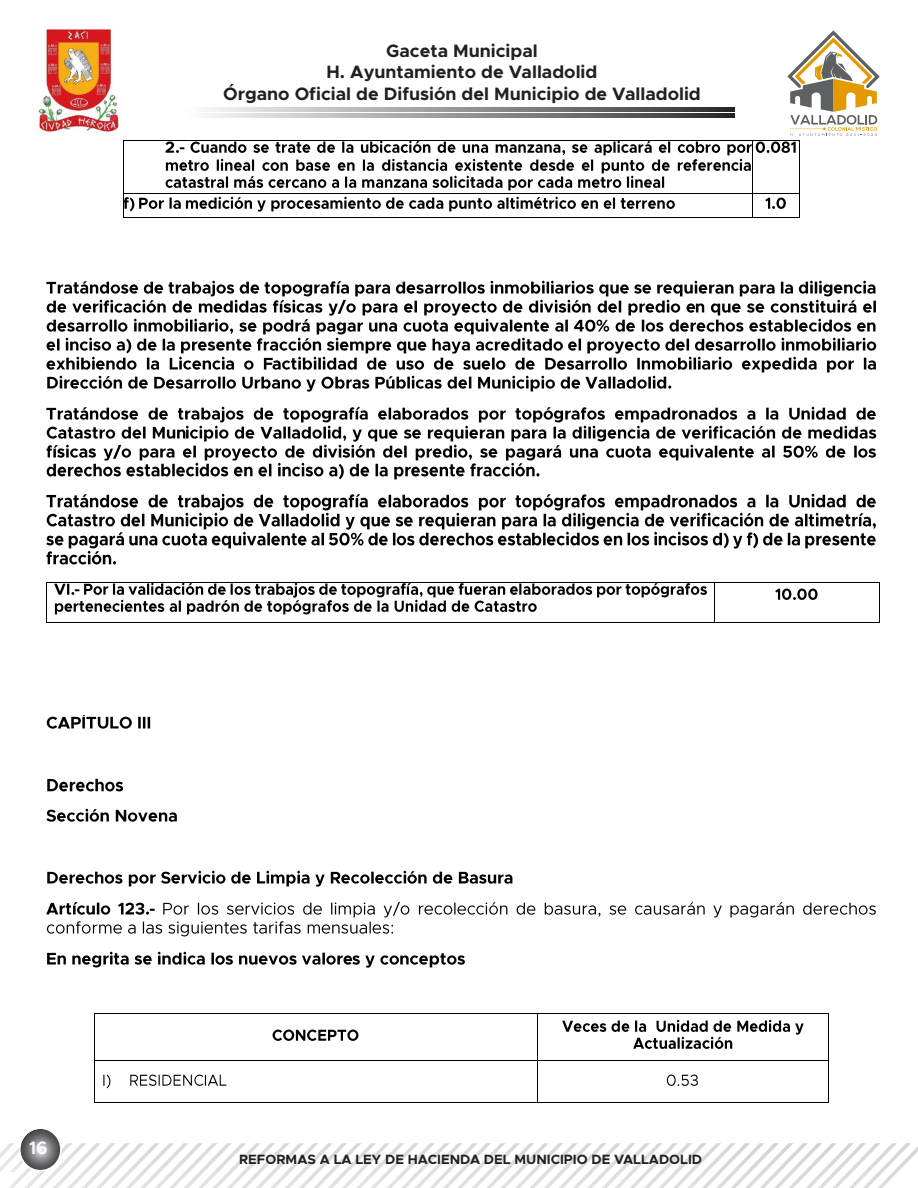
<style>
.page{position:relative;width:918px;height:1188px;background:#fff}
.page>*{position:absolute;margin:0;border:0;box-sizing:border-box;transform-origin:0 0}
.t1{font:700 18px/21.6px "Metropolis";color:#231f20;text-align:center}
.t2{font:600 18px "Metropolis";color:#fff}
.t3{font:700 13.5px "Metropolis";color:#231f20}
</style>
<div class="page">
<img style="left:36px;top:29px;width:83px;height:105px">
<svg style="left:208px;top:108px;width:526px;height:3px;background:#8f9093"></svg>
<svg style="left:208px;top:114px;width:526px;height:4px;background:#8f9093"></svg>
<img style="left:881px;top:1146px;width:37px;height:42px">
<img style="left:866px;top:1143px;width:15px;height:45px">
<img style="left:854px;top:1143px;width:12px;height:45px">
<img style="left:837px;top:1143px;width:17px;height:45px">
<img style="left:822px;top:1143px;width:15px;height:45px">
<img style="left:808px;top:1143px;width:14px;height:45px">
<img style="left:793px;top:1143px;width:15px;height:45px">
<img style="left:764px;top:1143px;width:29px;height:45px">
<img style="left:707px;top:1143px;width:57px;height:45px">
<img style="left:692px;top:1143px;width:15px;height:45px">
<img style="left:678px;top:1143px;width:14px;height:45px">
<img style="left:663px;top:1143px;width:15px;height:45px">
<img style="left:650px;top:1143px;width:13px;height:45px">
<img style="left:636px;top:1143px;width:14px;height:45px">
<img style="left:621px;top:1143px;width:15px;height:45px">
<img style="left:607px;top:1143px;width:14px;height:45px">
<img style="left:592px;top:1143px;width:15px;height:45px">
<img style="left:578px;top:1143px;width:14px;height:45px">
<img style="left:549px;top:1143px;width:29px;height:45px">
<img style="left:534px;top:1143px;width:15px;height:45px">
<img style="left:520px;top:1143px;width:14px;height:45px">
<img style="left:506px;top:1143px;width:14px;height:45px">
<img style="left:491px;top:1143px;width:15px;height:45px">
<img style="left:478px;top:1143px;width:13px;height:45px">
<img style="left:463px;top:1143px;width:15px;height:45px">
<img style="left:449px;top:1143px;width:14px;height:45px">
<img style="left:435px;top:1143px;width:14px;height:45px">
<img style="left:419px;top:1143px;width:16px;height:45px">
<img style="left:404px;top:1143px;width:15px;height:45px">
<img style="left:390px;top:1143px;width:14px;height:45px">
<img style="left:376px;top:1143px;width:14px;height:45px">
<img style="left:362px;top:1143px;width:14px;height:45px">
<img style="left:347px;top:1143px;width:15px;height:45px">
<img style="left:333px;top:1143px;width:14px;height:45px">
<img style="left:319px;top:1143px;width:14px;height:45px">
<img style="left:304px;top:1143px;width:15px;height:45px">
<img style="left:290px;top:1143px;width:14px;height:45px">
<img style="left:261px;top:1143px;width:29px;height:45px">
<img style="left:246px;top:1143px;width:15px;height:45px">
<img style="left:232px;top:1143px;width:14px;height:45px">
<img style="left:217px;top:1143px;width:15px;height:45px">
<img style="left:203px;top:1143px;width:14px;height:45px">
<img style="left:189px;top:1143px;width:14px;height:45px">
<img style="left:174px;top:1143px;width:15px;height:45px">
<img style="left:160px;top:1143px;width:14px;height:45px">
<img style="left:144px;top:1143px;width:16px;height:45px">
<img style="left:130px;top:1143px;width:14px;height:45px">
<img style="left:116px;top:1143px;width:14px;height:45px">
<img style="left:101px;top:1143px;width:15px;height:45px">
<img style="left:86px;top:1143px;width:15px;height:45px">
<img style="left:73px;top:1143px;width:13px;height:45px">
<img style="left:57px;top:1143px;width:16px;height:45px">
<img style="left:9px;top:1169px;width:48px;height:19px">
<img style="left:28px;top:1168px;width:14px;height:4px">
<img style="left:0;top:1148px;width:28px;height:26px">
<img style="left:0;top:1143px;width:15px;height:15px">
<svg style="left:20px;top:1128px;width:41px;height:43px"></svg>
<div style="left:19px;top:1128px;width:43px;height:43px;border:2px solid #fff;border-radius:50%"></div>
<img style="left:166px;top:141px;width:13px;height:12px">
<img style="left:179px;top:141px;width:573px;height:15px">
<img style="left:166px;top:158px;width:585px;height:15px">
<img style="left:166px;top:175px;width:499px;height:15px">
<img style="left:755px;top:141px;width:41px;height:12px">
<hr style="left:123px;top:140px;width:629px;height:1px;background:#000">
<hr style="left:753px;top:140px;width:46px;height:1px;background:#000">
<svg style="left:787px;top:30px;width:93px;height:111px"></svg>
<hr style="left:123px;top:141px;width:1px;height:52px;background:#000">
<hr style="left:752px;top:141px;width:1px;height:52px;background:#000">
<hr style="left:799px;top:141px;width:1px;height:52px;background:#000">
<img style="left:124px;top:197px;width:11px;height:15px">
<img style="left:139px;top:197px;width:47px;height:12px">
<img style="left:186px;top:197px;width:489px;height:15px">
<img style="left:765px;top:197px;width:21px;height:12px">
<hr style="left:123px;top:193px;width:629px;height:1px;background:#000">
<hr style="left:753px;top:193px;width:46px;height:1px;background:#000">
<svg style="left:123px;top:194px;width:1px;height:24px"></svg>
<hr style="left:123px;top:218px;width:629px;height:1px;background:#000">
<svg style="left:752px;top:193px;width:1px;height:25px"></svg>
<hr style="left:753px;top:218px;width:46px;height:1px;background:#000">
<svg style="left:799px;top:193px;width:1px;height:25px"></svg>
<img style="left:46px;top:280px;width:830px;height:17px">
<img style="left:46px;top:299px;width:650px;height:17px">
<img style="left:696px;top:299px;width:180px;height:17px">
<img style="left:46px;top:318px;width:830px;height:17px">
<img style="left:46px;top:337px;width:831px;height:17px">
<img style="left:46px;top:356px;width:226px;height:14px">
<img style="left:272px;top:356px;width:604px;height:17px">
<img style="left:47px;top:375px;width:625px;height:17px">
<img style="left:46px;top:406px;width:830px;height:17px">
<img style="left:46px;top:426px;width:140px;height:13px">
<img style="left:186px;top:425px;width:691px;height:17px">
<img style="left:46px;top:444px;width:830px;height:17px">
<img style="left:46px;top:463px;width:494px;height:16px">
<img style="left:46px;top:494px;width:830px;height:16px">
<img style="left:46px;top:513px;width:830px;height:17px">
<img style="left:46px;top:532px;width:485px;height:16px">
<img style="left:532px;top:532px;width:344px;height:16px">
<img style="left:46px;top:551px;width:71px;height:14px">
<img style="left:55px;top:583px;width:20px;height:12px">
<img style="left:75px;top:589px;width:5px;height:3px">
<img style="left:84px;top:583px;width:623px;height:15px">
<img style="left:55px;top:600px;width:482px;height:15px">
<img style="left:776px;top:588px;width:42px;height:12px">
<hr style="left:47px;top:582px;width:667px;height:1px;background:#000">
<hr style="left:715px;top:582px;width:164px;height:1px;background:#000">
<hr style="left:46px;top:583px;width:1px;height:39px;background:#000">
<hr style="left:47px;top:622px;width:667px;height:1px;background:#000">
<hr style="left:714px;top:583px;width:1px;height:39px;background:#000">
<hr style="left:715px;top:622px;width:164px;height:1px;background:#000">
<hr style="left:879px;top:583px;width:1px;height:39px;background:#000">
<img style="left:46px;top:715px;width:105px;height:14px">
<img style="left:47px;top:778px;width:76px;height:14px">
<img style="left:46px;top:808px;width:131px;height:14px">
<img style="left:47px;top:870px;width:466px;height:17px">
<img style="left:46px;top:902px;width:104px;height:13px">
<img style="left:150px;top:908px;width:5px;height:3px">
<img style="left:163px;top:901px;width:713px;height:17px">
<img style="left:46px;top:921px;width:348px;height:16px">
<img style="left:47px;top:951px;width:306px;height:17px">
<img style="left:353px;top:953px;width:112px;height:15px">
<img style="left:273px;top:1029px;width:86px;height:12px">
<img style="left:562px;top:1020px;width:242px;height:15px">
<img style="left:633px;top:1037px;width:100px;height:12px">
<hr style="left:94px;top:1013px;width:443px;height:1px;background:#000">
<hr style="left:537px;top:1013px;width:291px;height:1px;background:#000">
<hr style="left:94px;top:1014px;width:1px;height:46px;background:#000">
<hr style="left:537px;top:1014px;width:1px;height:46px;background:#000">
<hr style="left:828px;top:1014px;width:1px;height:46px;background:#000">
<img style="left:103px;top:1074px;width:8px;height:14px">
<img style="left:130px;top:1074px;width:97px;height:12px">
<img style="left:667px;top:1074px;width:31px;height:12px">
<hr style="left:94px;top:1060px;width:443px;height:1px;background:#000">
<hr style="left:537px;top:1060px;width:291px;height:1px;background:#000">
<hr style="left:94px;top:1061px;width:1px;height:42px;background:#000">
<hr style="left:94px;top:1103px;width:443px;height:1px;background:#000">
<hr style="left:537px;top:1061px;width:1px;height:42px;background:#000">
<hr style="left:537px;top:1103px;width:291px;height:1px;background:#000">
<hr style="left:828px;top:1061px;width:1px;height:42px;background:#000">
<p class="t1" style="left:223px;top:40px;width:479px">Gaceta Municipal<br>H. Ayuntamiento de Valladolid<br>Órgano Oficial de Difusión del Municipio de Valladolid</p>
<p class="t2" style="left:29px;top:1136px;width:20px">16</p>
<p class="t3" style="left:239px;top:1150px;width:465px">REFORMAS A LA LEY DE HACIENDA DEL MUNICIPIO DE VALLADOLID</p>
</div>
